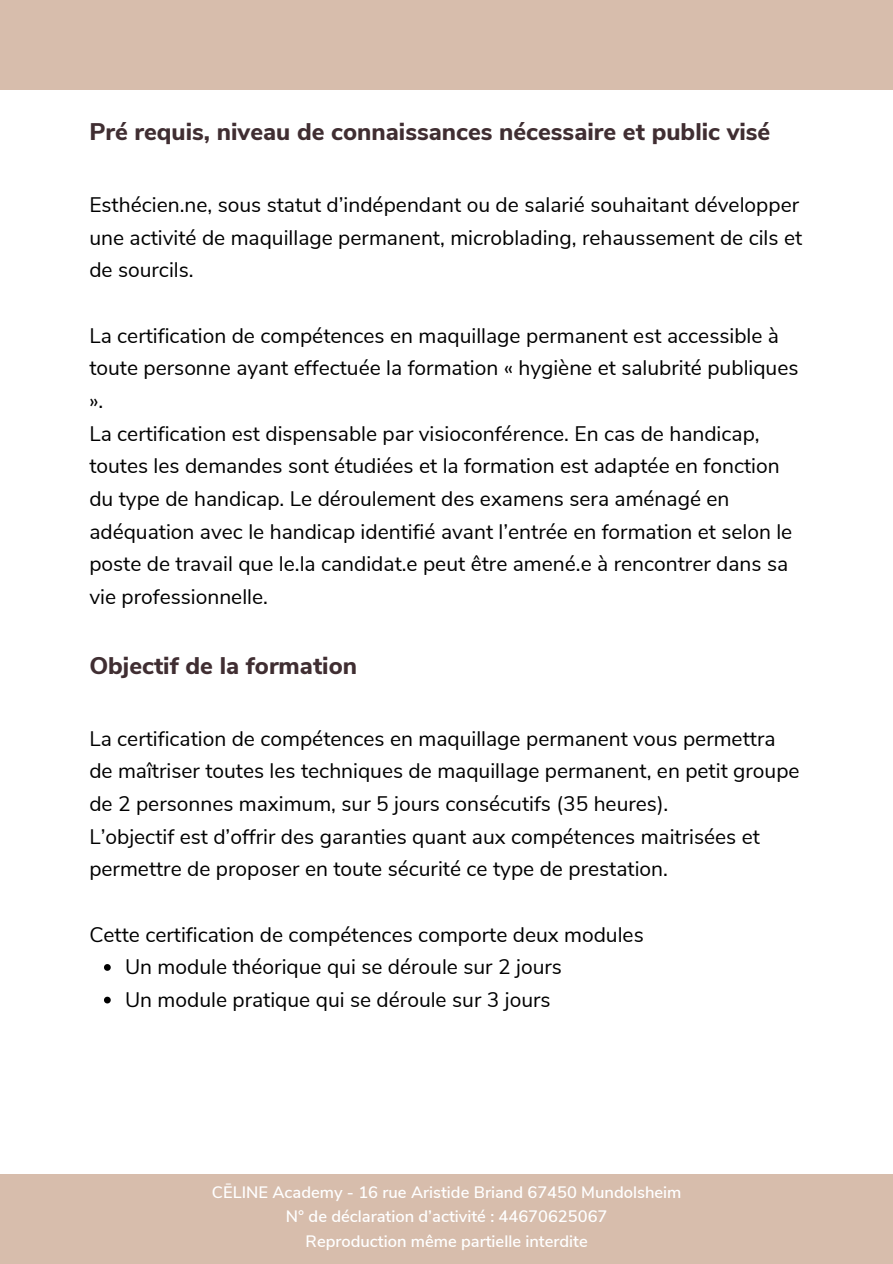
<style>
.page{position:relative;width:893px;height:1264px;background:#fff}
.page>*{position:absolute;margin:0;border:0;box-sizing:border-box;transform-origin:0 0}
.t1{font:800 24px "Nunito Sans";color:#402e32}
.t2{font:21px/32.7px "Nunito Sans";color:#000}
.t3{font:600 16.5px "Nunito Sans";color:#fff}
</style>
<div class="page">
<div style="left:0;top:0;width:892px;height:89px;background:#d7bdac"></div>
<svg style="left:104px;top:964px;width:7px;height:6px"></svg>
<svg style="left:104px;top:996px;width:7px;height:7px"></svg>
<div style="left:0;top:1174px;width:892px;height:89px;background:#d7bdac"></div>
<p class="t1" style="left:89px;top:116px;width:682px">Pré requis, niveau de connaissances nécessaire et public visé</p>
<p class="t2" style="left:89px;top:189px;width:714px">Esthécien.ne, sous statut d’indépendant ou de salarié souhaitant développer une activité de maquillage permanent, microblading, rehaussement de cils et de sourcils.</p>
<p class="t2" style="left:89px;top:319px;width:710px">La certification de compétences en maquillage permanent est accessible à toute personne ayant effectuée la formation « hygiène et salubrité publiques ».</p>
<p class="t2" style="left:89px;top:417px;width:704px">La certification est dispensable par visioconférence. En cas de handicap, toutes les demandes sont étudiées et la formation est adaptée en fonction du type de handicap. Le déroulement des examens sera aménagé en adéquation avec le handicap identifié avant l’entrée en formation et selon le poste de travail que le.la candidat.e peut être amené.e à rencontrer dans sa vie professionnelle.</p>
<p class="t1" style="left:89px;top:649px;width:269px">Objectif de la formation</p>
<p class="t2" style="left:89px;top:722px;width:711px">La certification de compétences en maquillage permanent vous permettra de maîtriser toutes les techniques de maquillage permanent, en petit groupe de 2 personnes maximum, sur 5 jours consécutifs (35 heures).</p>
<p class="t2" style="left:89px;top:820px;width:672px">L’objectif est d’offrir des garanties quant aux compétences maitrisées et permettre de proposer en toute sécurité ce type de prestation.</p>
<p class="t2" style="left:89px;top:918px;width:556px">Cette certification de compétences comporte deux modules</p>
<p class="t2" style="left:125px;top:950px;width:438px">Un module théorique qui se déroule sur 2 jours</p>
<p class="t2" style="left:125px;top:983px;width:427px">Un module pratique qui se déroule sur 3 jours</p>
<p class="t3" style="left:212px;top:1180px;width:471px">CĒLINE Academy - 16 rue Aristide Briand 67450 Mundolsheim</p>
<p class="t3" style="left:286px;top:1205px;width:323px">N° de déclaration d’activité : 44670625067</p>
<p class="t3" style="left:305px;top:1230px;width:283px">Reproduction même partielle interdite</p>
</div>
